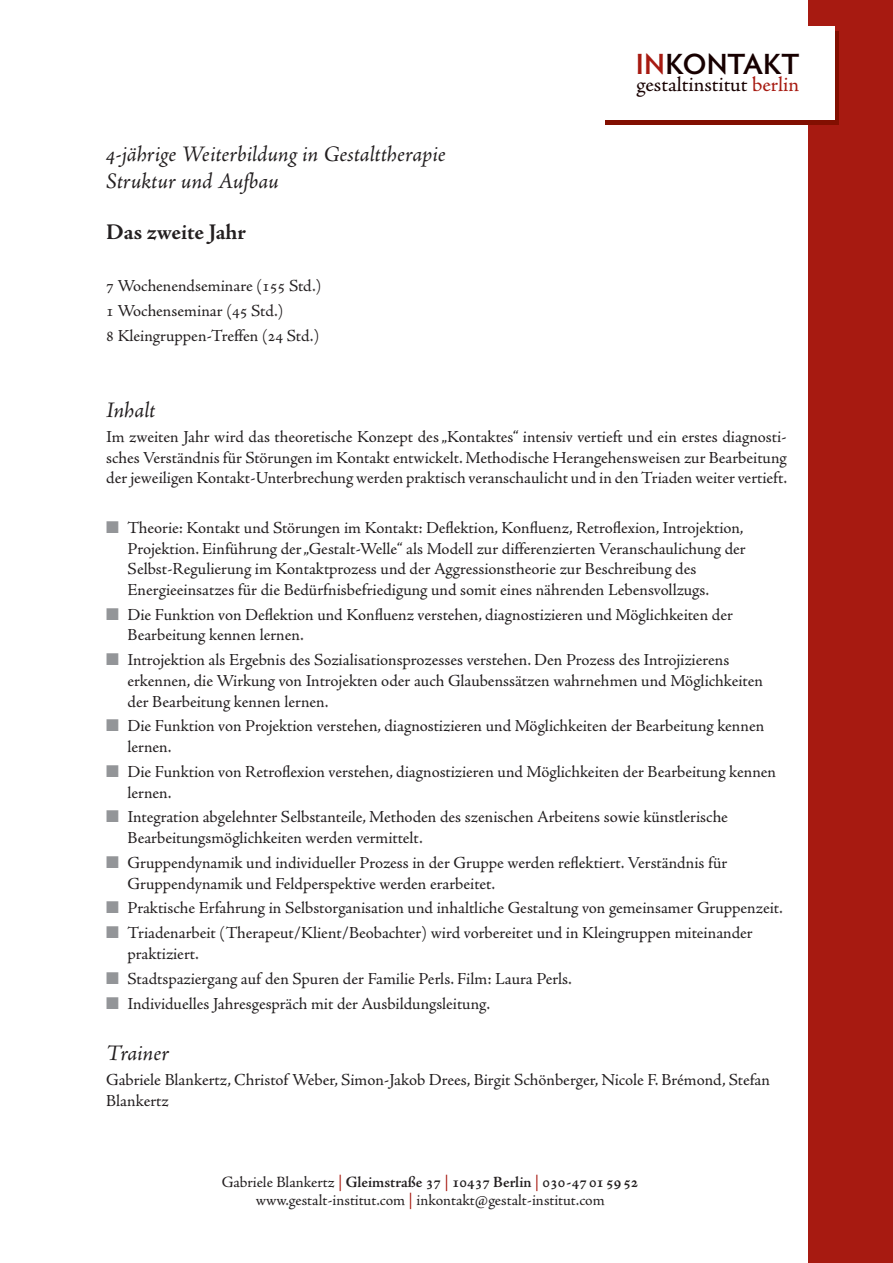
<style>
.page{position:relative;width:893px;height:1263px;background:#fff}
.page>*{position:absolute;margin:0;border:0;box-sizing:border-box;transform-origin:0 0}
.t1{font:600 29.4px "Hypatia Sans Pro";letter-spacing:-.005em;color:#170000}
.t2{font:italic 22.5px/26.7px "Adobe Jenson Pro";letter-spacing:-.005em;color:#231f20}
.t3{font:700 22.5px "Adobe Jenson Pro";letter-spacing:-.005em;color:#231f20}
.t4{font:21.3px "Adobe Jenson Pro";letter-spacing:-.005em;color:#170000}
.t5{font:16.8px/20.5px "Adobe Jenson Pro";letter-spacing:-.005em;color:#231f20}
.t6{font:15.75px/17.2px "Adobe Jenson Pro";letter-spacing:-.005em;color:#231f20;text-align:center}
.s1{color:#a71a11}
.s2{color:#939598}
.s3{font-weight:600}
</style>
<div class="page">
<div style="left:808px;top:0;width:85px;height:1263px;background:#a71a11"></div>
<div style="left:605px;top:31px;width:234px;height:93px;background:#820f01"></div>
<div style="left:601px;top:27px;width:234px;height:93px;background:#fff"></div>
<h2 class="t2" style="left:106px;top:143px;width:341px">4-jährige Weiterbildung in Gestalttherapie<br>Struktur und Aufbau</h2>
<h2 class="t3" style="left:106px;top:224px;width:141px">Das zweite Jahr</h2>
<p class="t5" style="left:106px;top:275px;width:217px;line-height:24.9px">7 Wochenendseminare (155 Std.)<br>1 Wochenseminar (45 Std.)<br>8 Kleingruppen-Treffen (24 Std.)</p>
<h1 class="t1" style="left:636px;top:53px;width:165px"><span class="s1">IN</span>KONTAKT</h1>
<p class="t4" style="left:637px;top:76px;width:164px">gestaltinstitut <span class="s1">berlin</span></p>
<h2 class="t2" style="left:106px;top:399px;width:50px">Inhalt</h2>
<p class="t5" style="left:106px;top:428px;width:682px;text-align:justify">Im zweiten Jahr wird das theoretische Konzept des „Kontaktes“ intensiv vertieft und ein erstes diagnosti&shy;sches Verständnis für Störungen im Kontakt entwickelt. Methodische Herangehensweisen zur Bearbeitung der jeweiligen Kontakt-Unterbrechung werden praktisch veranschaulicht und in den Triaden weiter vertieft.</p>
<p class="t5" style="left:128px;top:519px;width:620px;text-indent:-21px"><span class="s2">■</span> Theorie: Kontakt und Störungen im Kontakt: Deflektion, Konfluenz, Retroflexion, Introjektion, Projektion. Einführung der„Gestalt-Welle“ als Modell zur differenzierten Veranschaulichung der Selbst-Regulierung im Kontaktprozess und der Aggressionstheorie zur Beschreibung des Energieeinsatzes für die Bedürfnisbefriedigung und somit eines nährenden Lebensvollzugs.</p>
<p class="t5" style="left:128px;top:606px;width:607px;text-indent:-21px"><span class="s2">■</span> Die Funktion von Deflektion und Konfluenz verstehen, diagnostizieren und Möglichkeiten der<br>Bearbeitung kennen lernen.</p>
<p class="t5" style="left:128px;top:651px;width:637px;text-indent:-21px"><span class="s2">■</span> Introjektion als Ergebnis des Sozialisationsprozesses verstehen. Den Prozess des Introjizierens erkennen, die Wirkung von Introjekten oder auch Glaubenssätzen wahrnehmen und Möglichkeiten der Bearbeitung kennen lernen.</p>
<p class="t5" style="left:128px;top:717px;width:638px;text-indent:-21px"><span class="s2">■</span> Die Funktion von Projektion verstehen, diagnostizieren und Möglichkeiten der Bearbeitung kennen lernen.</p>
<p class="t5" style="left:128px;top:763px;width:650px;text-indent:-21px"><span class="s2">■</span> Die Funktion von Retroflexion verstehen, diagnostizieren und Möglichkeiten der Bearbeitung kennen lernen.</p>
<p class="t5" style="left:128px;top:808px;width:602px;text-indent:-21px"><span class="s2">■</span> Integration abgelehnter Selbstanteile, Methoden des szenischen Arbeitens sowie künstlerische<br>Bearbeitungsmöglichkeiten werden vermittelt.</p>
<p class="t5" style="left:128px;top:854px;width:601px;text-indent:-21px"><span class="s2">■</span> Gruppendynamik und individueller Prozess in der Gruppe werden reflektiert. Verständnis für<br>Gruppendynamik und Feldperspektive werden erarbeitet.</p>
<p class="t5" style="left:106px;top:900px;width:678px"><span class="s2">■</span> Praktische Erfahrung in Selbstorganisation und inhaltliche Gestaltung von gemeinsamer Gruppenzeit.</p>
<p class="t5" style="left:128px;top:924px;width:627px;text-indent:-21px"><span class="s2">■</span> Triadenarbeit (Therapeut/Klient/Beobachter) wird vorbereitet und in Kleingruppen miteinander praktiziert.</p>
<p class="t5" style="left:106px;top:970px;width:467px"><span class="s2">■</span> Stadtspaziergang auf den Spuren der Familie Perls. Film: Laura Perls.</p>
<p class="t5" style="left:106px;top:995px;width:385px"><span class="s2">■</span> Individuelles Jahresgespräch mit der Ausbildungsleitung.</p>
<h2 class="t2" style="left:106px;top:1042px;width:64px">Trainer</h2>
<p class="t5" style="left:106px;top:1071px;width:665px">Gabriele Blankertz, Christof Weber, Simon-Jakob Drees, Birgit Schönberger, Nicole F. Brémond, Stefan<br>Blankertz</p>
<p class="t6" style="left:222px;top:1175px;width:418px">Gabriele Blankertz <span class="s1">|</span> <span class="s3">Gleimstraße 37</span> <span class="s1">|</span> <span class="s3">10437 Berlin</span> <span class="s1">|</span> <span class="s3">030-47 01 59 52 </span>www.gestalt-institut.com <span class="s1">|</span> inkontakt@gestalt-institut.com</p>
</div>
